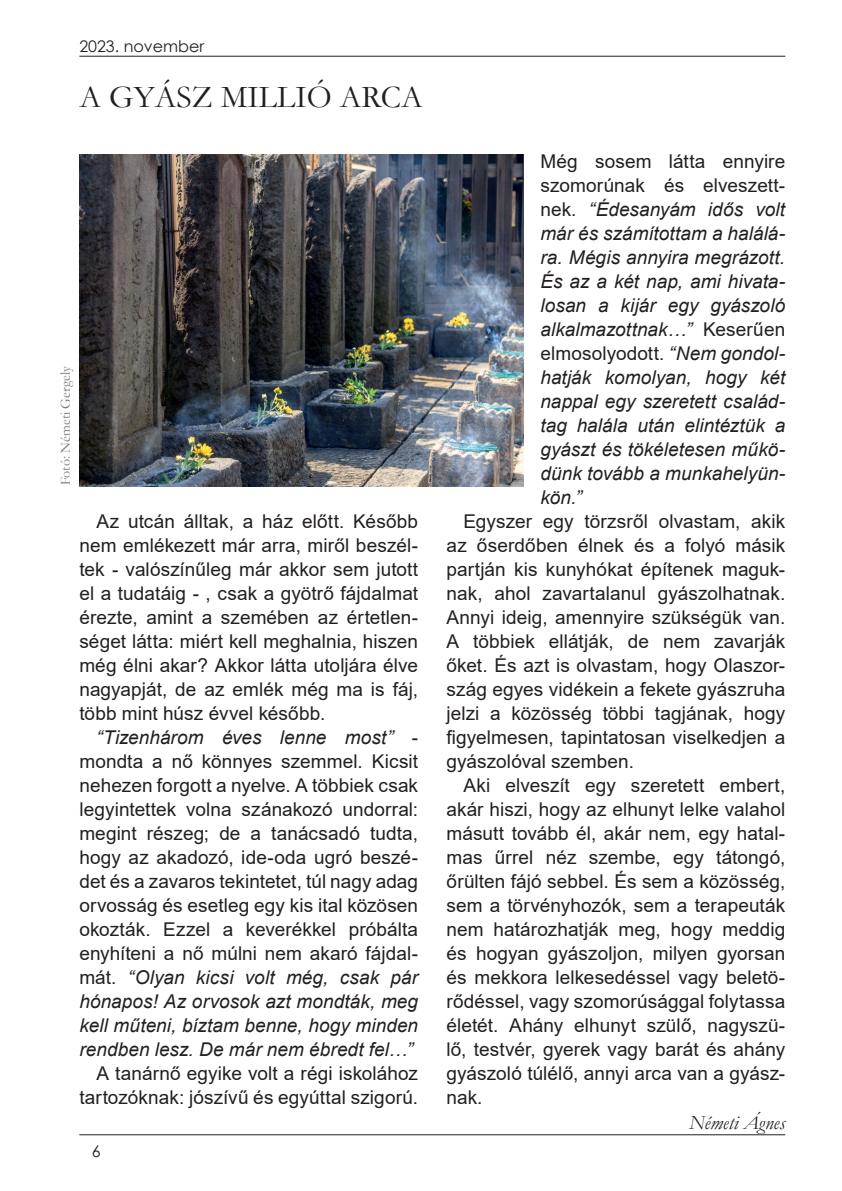
<style>
.page{position:relative;width:842px;height:1191px;background:#fff}
.page>*{position:absolute;margin:0;border:0;box-sizing:border-box;transform-origin:0 0}
.t1{font:32px "Garamond";color:#231f20}
.t2{font:italic 20px "Garamond";color:#231f20}
.t3{font:19px/24px "Arial";letter-spacing:.005em;color:#231f20;text-align:justify}
.t4{font:italic 19px/24px "Arial";letter-spacing:.005em;color:#231f20;text-align:justify}
.t5{font:16px "Century Gothic";color:#231f20}
.t6{font:14px "Garamond";color:#75797b}
.s1{font-style:italic}
.s2{font-style:normal}
</style>
<div class="page">
<hr style="left:79px;top:1134px;width:706px;height:1px;background:#231f20">
<hr style="left:79px;top:56px;width:706px;height:1px;background:#231f20">
<img style="left:79px;top:154px;width:444px;height:332px">
<p class="t5" style="left:79px;top:35px;width:126px">2023. november</p>
<h1 class="t1" style="left:79px;top:75px;width:345px">A GYÁSZ MILLIÓ ARCA</h1>
<p class="t6" style="left:56px;top:485px;width:121px;rotate:-90deg">Fotó: Németi Gergely</p>
<p class="t3" style="left:79px;top:509px;width:340px;text-indent:17px">Az utcán álltak, a ház előtt. Később nem emlékezett már arra, miről beszél&shy;tek - valószínűleg már akkor sem jutott el a tudatáig - , csak a gyötrő fájdalmat érezte, amint a szemében az értetlen&shy;séget látta: miért kell meghalnia, hiszen még élni akar? Akkor látta utoljára élve nagyapját, de az emlék még ma is fáj, több mint húsz évvel később.</p>
<p class="t3" style="left:79px;top:725px;width:340px;text-indent:17px"><span class="s1">“Tizenhárom éves lenne most”</span> - mondta a nő könnyes szemmel. Kicsit nehezen forgott a nyelve. A többiek csak legyintettek volna szánakozó undorral: megint részeg; de a tanácsadó tudta, hogy az akadozó, ide-oda ugró beszé&shy;det és a zavaros tekintetet, túl nagy adag orvosság és esetleg egy kis ital közösen okozták. Ezzel a keverékkel próbálta enyhíteni a nő múlni nem akaró fájdal&shy;mát. <span class="s1">“Olyan kicsi volt még, csak pár hónapos! Az orvosok azt mondták, meg kell műteni, bíztam benne, hogy minden rendben lesz. De már nem ébredt fel…”</span></p>
<p class="t3" style="left:79px;top:1061px;width:340px;text-align:right">A tanárnő egyike volt a régi iskolához tartozóknak: jószívű és egyúttal szigorú.</p>
<p class="t5" style="left:92px;top:1140px;width:10px">6</p>
<p class="t4" style="left:540px;top:150px;width:246px"><span class="s2">Még sosem látta ennyire szomorúnak és elveszett&shy;nek.</span> “Édesanyám idős volt már és számítottam a halálá&shy;ra. Mégis annyira megrázott.<br>És az a két nap, ami hivata&shy;losan a kijár egy gyászoló alkalmazottnak…” <span class="s2">Keserűen elmosolyodott.</span> “Nem gondol&shy;hatják komolyan, hogy két nappal egy szeretett család&shy;tag halála után elintéztük a gyászt és tökéletesen műkö&shy;dünk tovább a munkahelyün&shy;kön.”</p>
<p class="t3" style="left:446px;top:509px;width:340px;text-indent:17px">Egyszer egy törzsről olvastam, akik az őserdőben élnek és a folyó másik partján kis kunyhókat építenek maguk&shy;nak, ahol zavartalanul gyászolhatnak.<br>Annyi ideig, amennyire szükségük van.<br>A többiek ellátják, de nem zavarják őket. És azt is olvastam, hogy Olaszor&shy;szág egyes vidékein a fekete gyászruha jelzi a közösség többi tagjának, hogy figyelmesen, tapintatosan viselkedjen a gyászolóval szemben.</p>
<p class="t3" style="left:446px;top:773px;width:340px;text-indent:17px">Aki elveszít egy szeretett embert, akár hiszi, hogy az elhunyt lelke valahol másutt tovább él, akár nem, egy hatal&shy;mas űrrel néz szembe, egy tátongó, őrülten fájó sebbel. És sem a közösség, sem a törvényhozók, sem a terapeuták nem határozhatják meg, hogy meddig és hogyan gyászoljon, milyen gyorsan és mekkora lelkesedéssel vagy beletö&shy;rődéssel, vagy szomorúsággal folytassa életét. Ahány elhunyt szülő, nagyszü&shy;lő, testvér, gyerek vagy barát és ahány gyászoló túlélő, annyi arca van a gyász&shy;nak.</p>
<p class="t2" style="left:689px;top:1108px;width:98px">Németi Ágnes</p>
</div>
